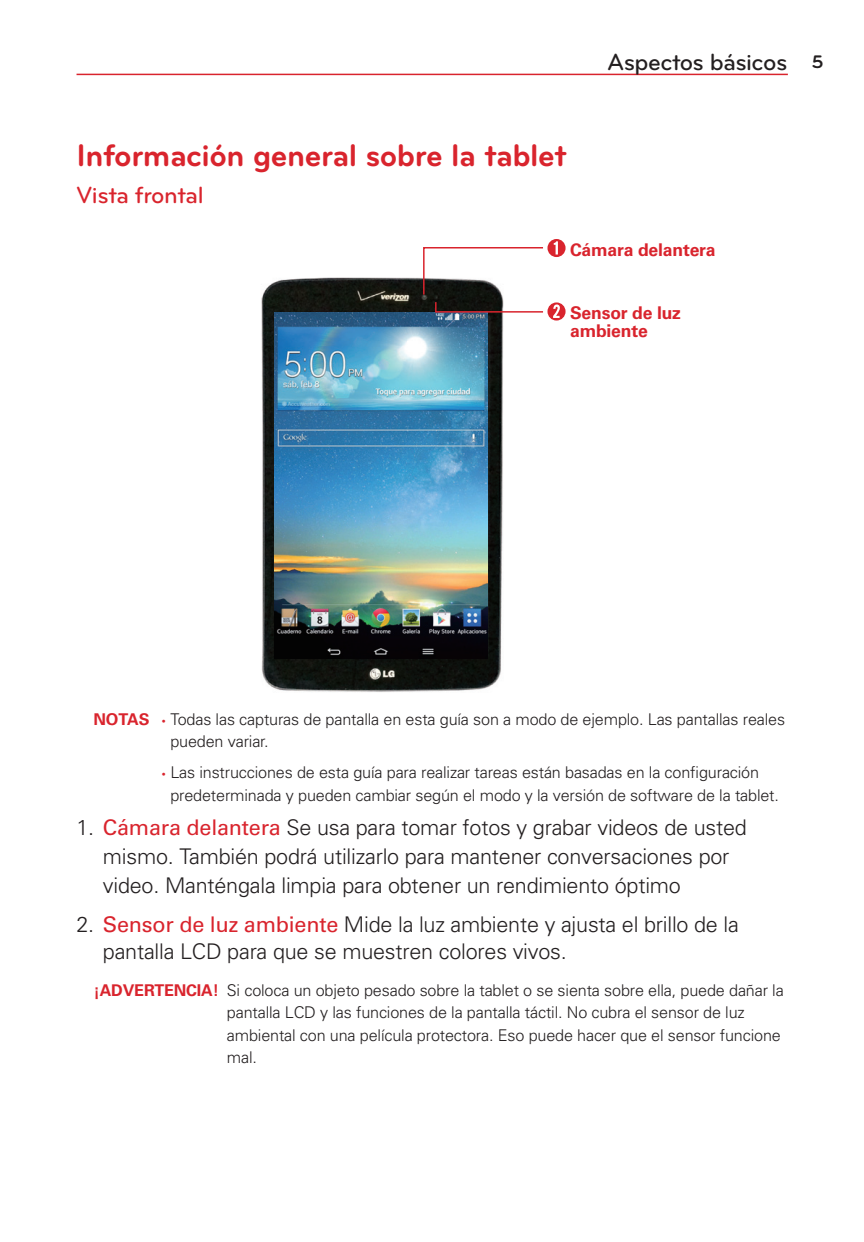
<style>
.page{position:relative;width:864px;height:1242px;background:#fff}
.page>*{position:absolute;margin:0;border:0;box-sizing:border-box;transform-origin:0 0}
.t1{font:700 32.4px "Bryant LG";letter-spacing:-.015em;color:#d9242d}
.t2{font:500 24.3px "Bryant LG";letter-spacing:-.02em;color:#231f20}
.t3{font:500 24.3px "Bryant LG";letter-spacing:-.015em;color:#d9242d}
.t4{font:300 21.6px/28.8px "Univers";letter-spacing:-.01em;color:#231f20}
.t5{font:700 17.4px/18px "Univers";letter-spacing:-.01em;color:#d9242d}
.t6{font:300 16.2px/22.5px "Univers";letter-spacing:-.01em;color:#231f20}
.s1{font-weight:700;font-size:18.9px}
.s2{font-weight:700;color:#d9242d}
.s3{font-family:"Bryant LG";font-weight:500;font-size:12px;color:#d9242d}
.s4{font-weight:400;color:#d9242d}
</style>
<div class="page">
<hr style="left:77px;top:74px;width:711px;height:1px;background:#d9242d">
<img style="left:261px;top:277px;width:243px;height:415px">
<img style="left:275px;top:313px;width:212px;height:345px">
<svg style="left:422px;top:239px;width:144px;height:82px"></svg>
<h1 class="t1" style="left:77px;top:144px;width:492px">Información general sobre la tablet</h1>
<h2 class="t3" style="left:77px;top:186px;width:129px">Vista frontal</h2>
<h2 class="t2" style="left:607px;top:53px;width:218px">Aspectos básicos <span class="s1">5</span></h2>
<p class="t5" style="left:570px;top:242px;width:147px">Cámara delantera</p>
<p class="t5" style="left:570px;top:305px;width:113px">Sensor de luz ambiente</p>
<p class="t6" style="left:170px;top:709px;width:616px;text-indent:-77px"><span class="s2">NOTAS</span> <span class="s3">•</span> Todas las capturas de pantalla en esta guía son a modo de ejemplo. Las pantallas reales pueden variar.</p>
<p class="t6" style="left:170px;top:762px;width:610px;text-indent:-9px"><span class="s3">•</span> Las instrucciones de esta guía para realizar tareas están basadas en la configuración predeterminada y pueden cambiar según el modo y la versión de software de la tablet.</p>
<h3 class="t4" style="left:103px;top:815px;width:645px;text-indent:-26px">1. <span class="s4">Cámara delantera</span> Se usa para tomar fotos y grabar videos de usted mismo. También podrá utilizarlo para mantener conversaciones por video. Manténgala limpia para obtener un rendimiento óptimo</h3>
<h3 class="t4" style="left:103px;top:913px;width:638px;line-height:27px;text-indent:-26px">2. <span class="s4">Sensor de luz ambiente</span> Mide la luz ambiente y ajusta el brillo de la pantalla LCD para que se muestren colores vivos.</h3>
<p class="t6" style="left:227px;top:980px;width:558px;text-indent:-133px"><span class="s2">¡ADVERTENCIA!</span> Si coloca un objeto pesado sobre la tablet o se sienta sobre ella, puede dañar la pantalla LCD y las funciones de la pantalla táctil. No cubra el sensor de luz ambiental con una película protectora. Eso puede hacer que el sensor funcione mal.</p>
</div>
